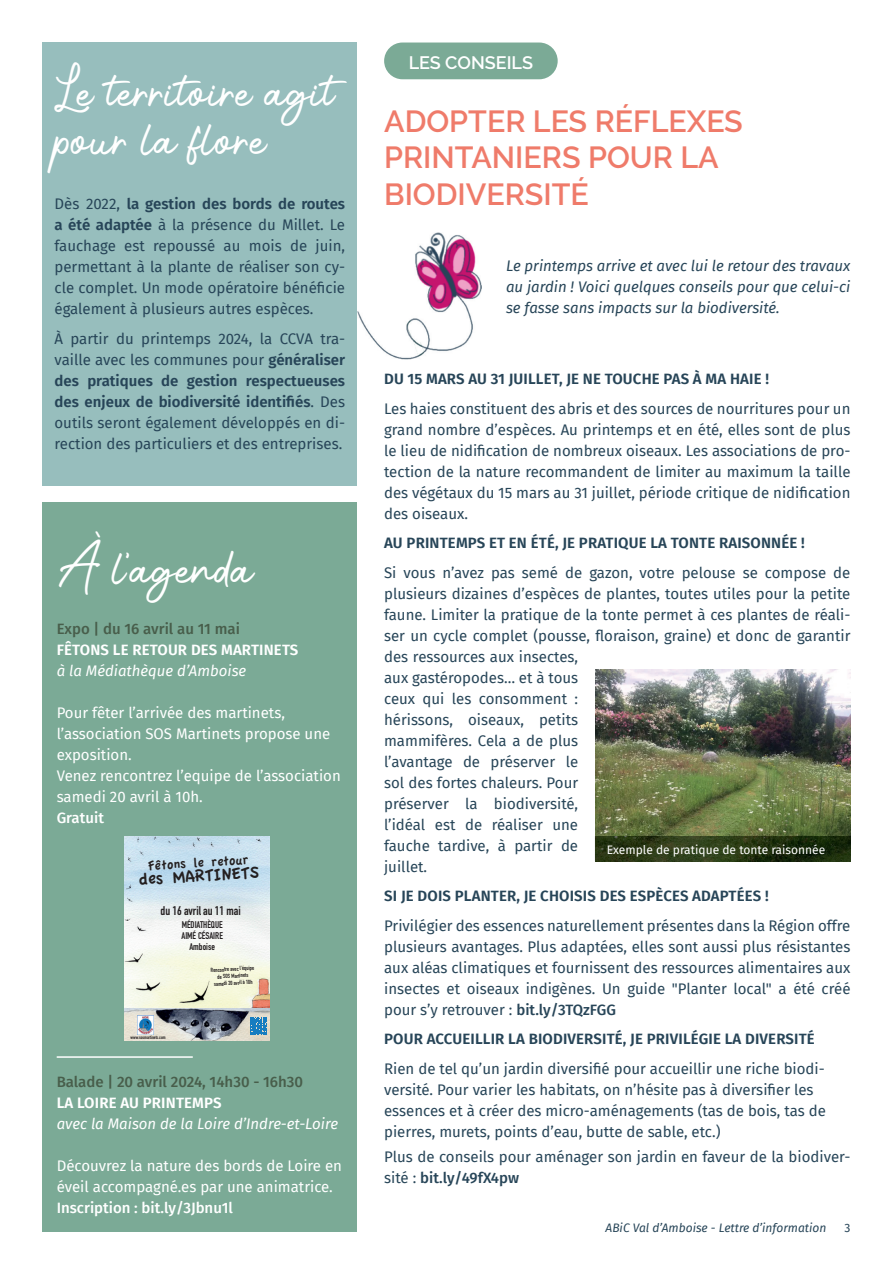
<style>
.page{position:relative;width:893px;height:1263px;background:#fff}
.page>*{position:absolute;margin:0;border:0;box-sizing:border-box;transform-origin:0 0}
.t1{font:600 30.45px/36.5px "Raleway";color:#ef7b6a}
.t2{font:30.45px/48px "Photoshoot";color:#fff}
.t3{font:600 18px "Raleway";color:#fff}
.t4{font:17.7px "Apple Casual";color:#231f20}
.t5{font:15px/21px "Fira Sans";color:#274558;text-align:justify}
.t6{font:15px/21px "Fira Sans";color:#fff}
.t7{font:600 15px "Fira Sans";letter-spacing:.01em;color:#274558}
.t8{font:italic 15px/21px "Fira Sans";color:#274558;text-align:justify}
.t9{font:italic 15px "Fira Sans";color:#fff}
.t10{font:500 15px "Fira Sans";color:#485e4b}
.t11{font:600 15px "Fira Sans";letter-spacing:.01em;color:#fff}
.t12{font:500 15px "Fira Sans";color:#fff}
.t13{font:13.8px "Apple Casual";color:#231f20}
.t14{font:700 12.3px "DIN Condensed";color:#231f20}
.t15{font:italic 12px "Fira Sans";color:#274558}
.t16{font:12px "Fira Sans";color:#fff}
.t17{font:12px "Fira Sans";color:#274558}
.t18{font:700 9.6px/11.2px "DIN Condensed";color:#231f20;text-align:center}
.t19{font:700 5.85px/7.1px "DIN Condensed";color:#231f20;text-align:center}
.t20{font:700 4.8px "DIN Condensed";color:#231f20}
.s1{font-weight:600}
.s2{font-weight:500}
</style>
<div class="page">
<div style="left:43px;top:502px;width:314px;height:730px;background:#7baa96"></div>
<div style="left:43px;top:43px;width:314px;height:443px;background:#97bebd"></div>
<hr style="left:57px;top:1056px;width:136px;height:2px;background:#fff">
<div style="left:384px;top:43px;width:174px;height:36px;background:#7baa96;border-radius:18px"></div>
<img style="left:357px;top:232px;width:125px;height:128px">
<img style="left:595px;top:670px;width:255px;height:191px">
<img style="left:125px;top:836px;width:144px;height:205px">
<img style="left:137px;top:1016px;width:17px;height:18px">
<svg style="left:250px;top:1018px;width:20px;height:23px"></svg>
<h1 class="t2" style="left:55px;top:70px;width:299px">Le territoire agit pour la flore</h1>
<p class="t5" style="left:55px;top:193px;width:292px">Dès 2022, <span class="s1">la gestion des bords de routes a été adaptée</span> à la présence du Millet. Le fauchage est repoussé au mois de juin, permettant à la plante de réaliser son cy&shy;cle complet. Un mode opératoire bénéficie également à plusieurs autres espèces.</p>
<p class="t5" style="left:55px;top:327px;width:292px">À partir du printemps 2024, la CCVA tra&shy;vaille avec les communes pour <span class="s1">généraliser des pratiques de gestion respectueuses des enjeux de biodiversité identifiés</span>. Des outils seront également développés en di&shy;rection des particuliers et des entreprises.</p>
<h1 class="t2" style="left:59px;top:547px;width:197px">À l'agenda</h1>
<p class="t10" style="left:57px;top:617px;width:185px">Expo | du 16 avril au 11 mai</p>
<p class="t11" style="left:57px;top:637px;width:243px">FÊTONS LE RETOUR DES MARTINETS</p>
<p class="t9" style="left:57px;top:660px;width:191px">à la Médiathèque d’Amboise</p>
<p class="t6" style="left:57px;top:702px;width:286px">Pour fêter l’arrivée des martinets, l’association SOS Martinets propose une exposition.<br>Venez rencontrez l’equipe de l’association samedi 20 avril à 10h.</p>
<p class="t12" style="left:57px;top:806px;width:49px">Gratuit</p>
<p class="t13" style="left:148px;top:858px;width:102px;rotate:-3deg">Fêtons le retour</p>
<p class="t4" style="left:138px;top:870px;width:122px;rotate:-4deg">des MARTINETS</p>
<p class="t14" style="left:161px;top:902px;width:82px">du 16 avril au 11 mai</p>
<p class="t18" style="left:181px;top:919px;width:43px">MÉDIATHÈQUE<br>AIMÉ CÉSAIRE<br>Amboise</p>
<p class="t20" style="left:131px;top:1034px;width:37px">www.sosmartinets.com</p>
<p class="t19" style="left:210px;top:967px;width:45px;rotate:-4deg">Rencontre avec l’équipe de SOS Martinets samedi 20 avril à 10h</p>
<p class="t10" style="left:57px;top:1070px;width:248px">Balade | 20 avril 2024, 14h30 - 16h30</p>
<p class="t11" style="left:57px;top:1091px;width:166px">LA LOIRE AU PRINTEMPS</p>
<p class="t9" style="left:57px;top:1113px;width:283px">avec la Maison de la Loire d’Indre-et-Loire</p>
<p class="t6" style="left:57px;top:1155px;width:287px">Découvrez la nature des bords de Loire en éveil accompagné.es par une animatrice.</p>
<p class="t12" style="left:57px;top:1196px;width:178px">Inscription : bit.ly/3Jbnu1l</p>
<p class="t3" style="left:409px;top:53px;width:126px">LES CONSEILS</p>
<h1 class="t1" style="left:384px;top:103px;width:360px">ADOPTER LES RÉFLEXES<br>PRINTANIERS POUR LA<br>BIODIVERSITÉ</h1>
<p class="t8" style="left:506px;top:255px;width:346px">Le printemps arrive et avec lui le retour des travaux au jardin ! Voici quelques conseils pour que celui-ci se fasse sans impacts sur la biodiversité.</p>
<p class="t7" style="left:384px;top:367px;width:386px">DU 15 MARS AU 31 JUILLET, JE NE TOUCHE PAS À MA HAIE !</p>
<p class="t5" style="left:384px;top:398px;width:468px">Les haies constituent des abris et des sources de nourritures pour un grand nombre d’espèces. Au printemps et en été, elles sont de plus le lieu de nidification de nombreux oiseaux. Les associations de pro&shy;tection de la nature recommandent de limiter au maximum la taille des végétaux du 15 mars au 31 juillet, période critique de nidification des oiseaux.</p>
<p class="t7" style="left:384px;top:531px;width:422px">AU PRINTEMPS ET EN ÉTÉ, JE PRATIQUE LA TONTE RAISONNÉE !</p>
<p class="t5" style="left:384px;top:562px;width:468px;text-align:left">Si vous n’avez pas semé de gazon, votre pelouse se compose de plusieurs dizaines d’espèces de plantes, toutes utiles pour la petite faune. Limiter la pratique de la tonte permet à ces plantes de réali&shy;ser un cycle complet (pousse, floraison, graine) et donc de garantir des ressources aux insectes,<br>aux gastéropodes… et à tous<br>ceux qui les consomment :<br>hérissons, oiseaux, petits<br>mammifères. Cela a de plus<br>l’avantage de préserver le<br>sol des fortes chaleurs. Pour<br>préserver la biodiversité,<br>l’idéal est de réaliser une<br>fauche tardive, à partir de<br>juillet.</p>
<p class="t7" style="left:384px;top:884px;width:386px">SI JE DOIS PLANTER, JE CHOISIS DES ESPÈCES ADAPTÉES !</p>
<p class="t5" style="left:384px;top:915px;width:468px">Privilégier des essences naturellement présentes dans la Région offre plusieurs avantages. Plus adaptées, elles sont aussi plus résistantes aux aléas climatiques et fournissent des ressources alimentaires aux insectes et oiseaux indigènes. Un guide "Planter local" a été créé pour s’y retrouver : <span class="s2">bit.ly/3TQzFGG</span></p>
<p class="t7" style="left:384px;top:1027px;width:432px">POUR ACCUEILLIR LA BIODIVERSITÉ, JE PRIVILÉGIE LA DIVERSITÉ</p>
<p class="t5" style="left:384px;top:1058px;width:443px;text-align:left">Rien de tel qu’un jardin diversifié pour accueillir une riche biodi&shy;versité. Pour varier les habitats, on n’hésite pas à diversifier les essences et à créer des micro-aménagements (tas de bois, tas de pierres, murets, points d’eau, butte de sable, etc.)</p>
<p class="t5" style="left:384px;top:1146px;width:468px">Plus de conseils pour aménager son jardin en faveur de la biodiver&shy;sité : <span class="s2">bit.ly/49fX4pw</span></p>
<p class="t16" style="left:607px;top:841px;width:220px">Exemple de pratique de tonte raisonnée</p>
<p class="t15" style="left:606px;top:1218px;width:222px">ABiC Val d’Amboise - Lettre d’information</p>
<p class="t17" style="left:844px;top:1218px;width:7px">3</p>
</div>
